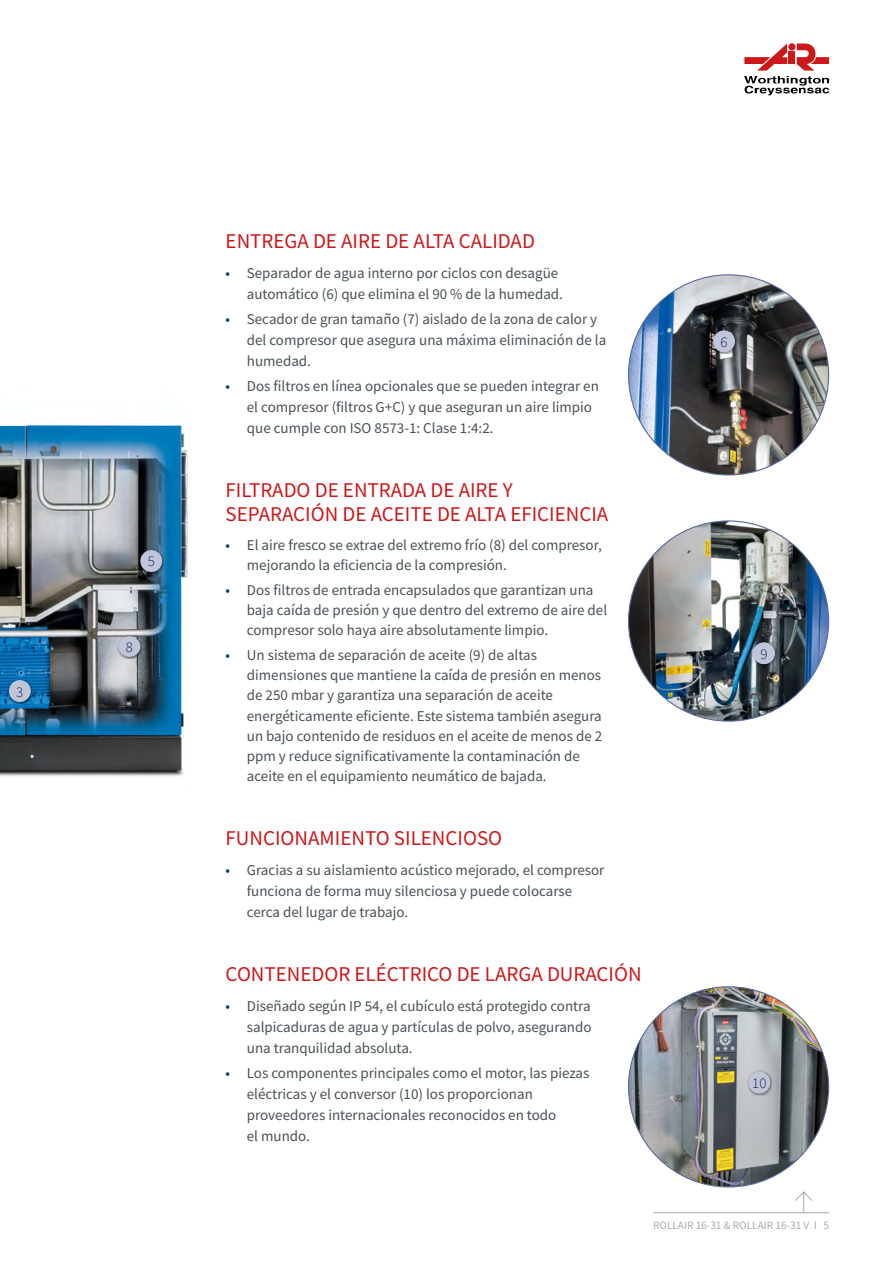
<style>
.page{position:relative;width:893px;height:1263px;background:#fff}
.page>*{position:absolute;margin:0;border:0;box-sizing:border-box;transform-origin:0 0}
.t1{font:21px/24px "Source Sans Pro";color:#cd1719}
.t2{font:15px/21px "Source Sans Pro";color:#485156}
.t3{font:300 14.7px "Source Sans Pro";color:#182642}
.t4{font:11.25px "Source Sans Pro";color:#a4acb1}
.s1{color:#003b72}
</style>
<div class="page">
<img style="left:628px;top:987px;width:201px;height:200px;border-radius:100px">
<div style="left:747px;top:1070px;width:25px;height:25px;background:#000;opacity:.5"></div>
<div style="left:748px;top:1072px;width:22px;height:21px;background:#c1c5da;border-radius:50%"></div>
<img style="left:628px;top:521px;width:201px;height:200px;border-radius:100px">
<div style="left:751px;top:641px;width:26px;height:25px;background:#000;opacity:.5"></div>
<div style="left:753px;top:642px;width:22px;height:22px;background:#c1c5da;border-radius:50%"></div>
<img style="left:628px;top:275px;width:201px;height:200px;border-radius:100px">
<div style="left:711px;top:329px;width:26px;height:25px;background:#000;opacity:.5"></div>
<div style="left:713px;top:330px;width:22px;height:22px;background:#c1c5da;border-radius:50%"></div>
<img style="left:0;top:425px;width:189px;height:352px">
<div style="left:139px;top:548px;width:25px;height:26px;background:#000;opacity:.5"></div>
<div style="left:140px;top:550px;width:22px;height:22px;background:#c1c5da;border-radius:50%"></div>
<div style="left:117px;top:635px;width:25px;height:24px;background:#000;opacity:.5"></div>
<div style="left:118px;top:636px;width:22px;height:21px;background:#c1c5da;border-radius:50%"></div>
<div style="left:7px;top:678px;width:26px;height:26px;background:#000;opacity:.5"></div>
<div style="left:9px;top:680px;width:22px;height:22px;background:#c1c5da;border-radius:50%"></div>
<svg style="left:795px;top:1191px;width:18px;height:21px"></svg>
<hr style="left:654px;top:1212px;width:175px;height:1px;background:#a4acb1">
<svg style="left:744px;top:44px;width:85px;height:51px"></svg>
<p class="t3" style="left:16px;top:683px;width:9px">3</p>
<p class="t3" style="left:148px;top:552px;width:9px">5</p>
<p class="t3" style="left:126px;top:638px;width:9px">8</p>
<h1 class="t1" style="left:226px;top:229px;width:311px">ENTREGA DE AIRE DE ALTA CALIDAD</h1>
<p class="t2" style="left:247px;top:262px;width:318px;text-indent:-21px"><span class="s1">•</span> Separador de agua interno por ciclos con desagüe automático (6) que elimina el 90 % de la humedad.</p>
<p class="t2" style="left:247px;top:308px;width:361px;text-indent:-21px"><span class="s1">•</span> Secador de gran tamaño (7) aislado de la zona de calor y del compresor que asegura una máxima eliminación de la humedad.</p>
<p class="t2" style="left:247px;top:376px;width:354px;text-indent:-21px"><span class="s1">•</span> Dos filtros en línea opcionales que se pueden integrar en el compresor (filtros G+C) y que aseguran un aire limpio que cumple con ISO 8573-1: Clase 1:4:2.</p>
<h1 class="t1" style="left:226px;top:478px;width:384px">FILTRADO DE ENTRADA DE AIRE Y<br>SEPARACIÓN DE ACEITE DE ALTA EFICIENCIA</h1>
<p class="t2" style="left:247px;top:535px;width:356px;line-height:20.2px;text-indent:-21px"><span class="s1">•</span> El aire fresco se extrae del extremo frío (8) del compresor, mejorando la eficiencia de la compresión.</p>
<p class="t2" style="left:247px;top:580px;width:362px;line-height:20.2px;text-indent:-21px"><span class="s1">•</span> Dos filtros de entrada encapsulados que garantizan una baja caída de presión y que dentro del extremo de aire del compresor solo haya aire absolutamente limpio.</p>
<p class="t2" style="left:247px;top:645px;width:357px;line-height:20.2px;text-indent:-21px"><span class="s1">•</span> Un sistema de separación de aceite (9) de altas dimensiones que mantiene la caída de presión en menos de 250 mbar y garantiza una separación de aceite energéticamente eficiente. Este sistema también asegura un bajo contenido de residuos en el aceite de menos de 2 ppm y reduce significativamente la contaminación de aceite en el equipamiento neumático de bajada.</p>
<h1 class="t1" style="left:226px;top:826px;width:278px">FUNCIONAMIENTO SILENCIOSO</h1>
<p class="t2" style="left:247px;top:859px;width:359px;text-indent:-21px"><span class="s1">•</span> Gracias a su aislamiento acústico mejorado, el compresor funciona de forma muy silenciosa y puede colocarse cerca del lugar de trabajo.</p>
<h1 class="t1" style="left:226px;top:962px;width:418px">CONTENEDOR ELÉCTRICO DE LARGA DURACIÓN</h1>
<p class="t2" style="left:247px;top:995px;width:346px;text-align:justify;text-indent:-21px"><span class="s1">•</span> Diseñado según IP 54, el cubículo está protegido contra salpicaduras de agua y partículas de polvo, asegurando una tranquilidad absoluta.</p>
<p class="t2" style="left:247px;top:1062px;width:344px;text-indent:-21px"><span class="s1">•</span> Los componentes principales como el motor, las piezas eléctricas y el conversor (10) los proporcionan proveedores internacionales reconocidos en todo<br>el mundo.</p>
<p class="t3" style="left:720px;top:333px;width:9px">6</p>
<p class="t3" style="left:760px;top:645px;width:9px">9</p>
<p class="t3" style="left:752px;top:1074px;width:16px">10</p>
<p class="t4" style="left:653px;top:1218px;width:178px">ROLLAIR 16-31 &amp; ROLLAIR 16-31 V I 5</p>
</div>
